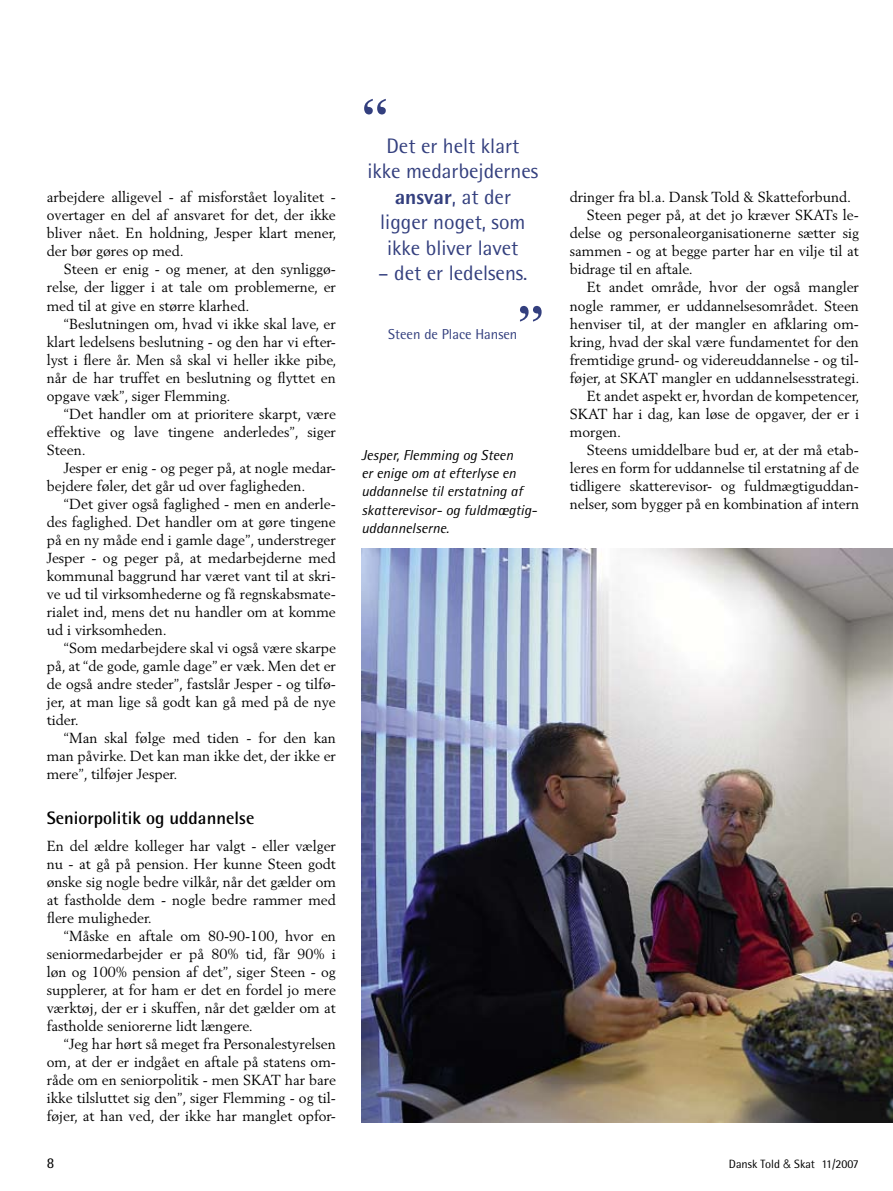
<style>
.page{position:relative;width:893px;height:1191px;background:#fff}
.page>*{position:absolute;margin:0;border:0;box-sizing:border-box;transform-origin:0 0}
.t1{font:600 54px "Times";color:#333f7e}
.t2{font:21px/25.5px "Rotis Semi Sans";color:#333f7e;text-align:center}
.t3{font:700 18px "Rotis Semi Sans";color:#000}
.t4{font:15px "Rotis Semi Sans";color:#000}
.t5{font:14.4px/18px "Berling";color:#000;text-align:justify}
.t6{font:italic 14.4px/18px "Rotis Semi Sans";color:#000}
.t7{font:14.4px "Rotis Semi Sans";color:#333f7e}
.t8{font:12px "Rotis Semi Sans";color:#000}
.s1{font-weight:800}
.s2{font-family:"Helvetica";font-weight:300}
</style>
<div class="page">
<img style="left:361px;top:549px;width:532px;height:573px">
<p class="t5" style="left:47px;top:188px;width:291px">arbejdere alligevel - af misforstået loyalitet - overtager en del af ansvaret for det, der ikke bliver nået. En holdning, Jesper klart mener, der bør gøres op med.</p>
<p class="t5" style="left:47px;top:260px;width:291px;text-indent:17px">Steen er enig - og mener, at den synliggø&shy;relse, der ligger i at tale om problemerne, er med til at give en større klarhed.</p>
<p class="t5" style="left:47px;top:314px;width:291px;text-indent:17px">“Beslutningen om, hvad vi ikke skal lave, er klart ledelsens beslutning - og den har vi efter&shy;lyst i flere år. Men så skal vi heller ikke pibe, når de har truffet en beslutning og flyttet en opgave væk”, siger Flemming.</p>
<p class="t5" style="left:47px;top:404px;width:291px;text-indent:17px">“Det handler om at prioritere skarpt, være effektive og lave tingene anderledes”, siger Steen.</p>
<p class="t5" style="left:47px;top:458px;width:291px;text-indent:17px">Jesper er enig - og peger på, at nogle medar&shy;bejdere føler, det går ud over fagligheden.</p>
<p class="t5" style="left:47px;top:494px;width:291px;text-indent:17px">“Det giver også faglighed - men en anderle&shy;des faglighed. Det handler om at gøre tingene på en ny måde end i gamle dage”, understreger Jesper - og peger på, at medarbejderne med kommunal baggrund har været vant til at skri&shy;ve ud til virksomhederne og få regnskabsmate&shy;rialet ind, mens det nu handler om at komme ud i virksomheden.</p>
<p class="t5" style="left:47px;top:638px;width:291px;text-indent:17px">“Som medarbejdere skal vi også være skarpe på, at “de gode, gamle dage” er væk. Men det er de også andre steder”, fastslår Jesper - og tilfø&shy;jer, at man lige så godt kan gå med på de nye tider.</p>
<p class="t5" style="left:47px;top:728px;width:291px;text-indent:17px">“Man skal følge med tiden - for den kan man påvirke. Det kan man ikke det, der ikke er mere”, tilføjer Jesper.</p>
<p class="t3" style="left:47px;top:806px;width:209px">Seniorpolitik og uddannelse</p>
<p class="t5" style="left:47px;top:836px;width:291px">En del ældre kolleger har valgt - eller vælger nu - at gå på pension. Her kunne Steen godt ønske sig nogle bedre vilkår, når det gælder om at fastholde dem - nogle bedre rammer med flere muligheder.</p>
<p class="t5" style="left:47px;top:926px;width:291px;text-indent:17px">“Måske en aftale om 80-90-100, hvor en seniormedarbejder er på 80% tid, får 90% i løn og 100% pension af det”, siger Steen - og supplerer, at for ham er det en fordel jo mere værktøj, der er i skuffen, når det gælder om at fastholde seniorerne lidt længere.</p>
<p class="t5" style="left:47px;top:1034px;width:291px;text-indent:17px">“Jeg har hørt så meget fra Personalestyrelsen om, at der er indgået en aftale på statens om&shy;råde om en seniorpolitik - men SKAT har bare ikke tilsluttet sig den”, siger Flemming - og til&shy;føjer, at han ved, der ikke har manglet opfor-</p>
<h1 class="t1" style="left:361px;top:86px;width:28px">“</h1>
<h2 class="t2" style="left:367px;top:133px;width:172px">Det er helt klart ikke medarbejdernes <span class="s1">ansvar</span>, at der<br>ligger noget, som ikke bliver lavet</h2>
<h2 class="t2" style="left:378px;top:260px;width:151px">– det er ledelsens.</h2>
<h1 class="t1" style="left:517px;top:293px;width:28px">”</h1>
<p class="t7" style="left:388px;top:325px;width:131px">Steen de Place Hansen</p>
<p class="t6" style="left:361px;top:446px;width:177px">Jesper, Flemming og Steen<br>er enige om at efterlyse en uddannelse til erstatning af skatterevisor- og fuldmægtig&shy;uddannelserne.</p>
<p class="t5" style="left:570px;top:188px;width:283px">dringer fra bl.a. Dansk Told &amp; Skatteforbund.</p>
<p class="t5" style="left:587px;top:206px;width:274px">Steen peger på, at det jo kræver SKATs le-</p>
<p class="t5" style="left:570px;top:224px;width:291px">delse og personaleorganisationerne sætter sig</p>
<p class="t5" style="left:570px;top:242px;width:291px">sammen - og at begge parter har en vilje til at</p>
<p class="t5" style="left:570px;top:260px;width:125px">bidrage til en aftale.</p>
<p class="t5" style="left:587px;top:278px;width:274px">Et andet område, hvor der også mangler</p>
<p class="t5" style="left:570px;top:296px;width:291px">nogle rammer, er uddannelsesområdet. Steen</p>
<p class="t5" style="left:570px;top:314px;width:291px">henviser til, at der mangler en afklaring om-</p>
<p class="t5" style="left:570px;top:332px;width:291px">kring, hvad der skal være fundamentet for den</p>
<p class="t5" style="left:570px;top:350px;width:291px">fremtidige grund- og videreuddannelse - og til-</p>
<p class="t5" style="left:570px;top:368px;width:291px">føjer, at SKAT mangler en uddannelsesstrategi.</p>
<p class="t5" style="left:587px;top:386px;width:274px">Et andet aspekt er, hvordan de kompetencer,</p>
<p class="t5" style="left:570px;top:404px;width:291px">SKAT har i dag, kan løse de opgaver, der er i</p>
<p class="t5" style="left:570px;top:422px;width:53px">morgen.</p>
<p class="t5" style="left:587px;top:440px;width:274px">Steens umiddelbare bud er, at der må etab-</p>
<p class="t5" style="left:570px;top:458px;width:291px">leres en form for uddannelse til erstatning af de</p>
<p class="t5" style="left:570px;top:476px;width:291px">tidligere skatterevisor- og fuldmægtiguddan-</p>
<p class="t5" style="left:570px;top:494px;width:291px">nelser, som bygger på en kombination af intern</p>
<p class="t4" style="left:47px;top:1154px;width:9px">8</p>
<p class="t8" style="left:729px;top:1157px;width:132px">Dansk Told <span class="s2">&amp;</span> Skat 11/2007</p>
</div>
